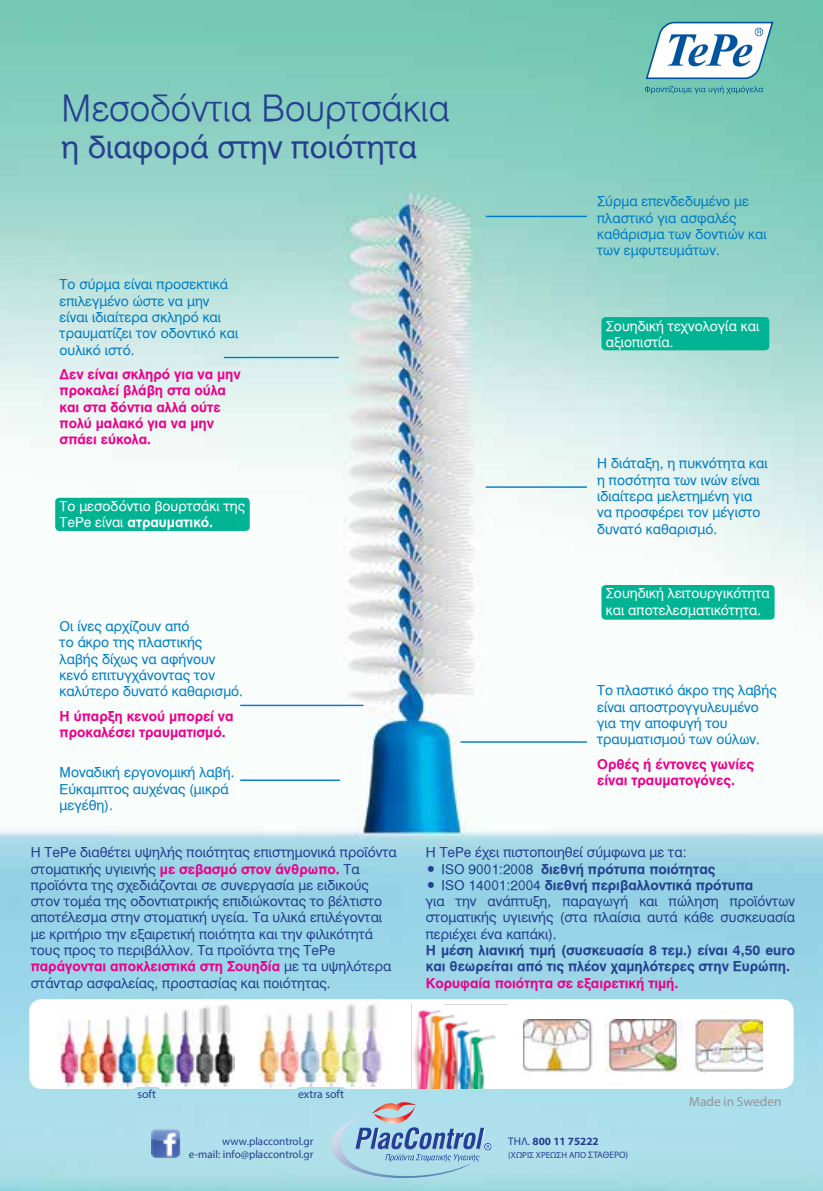
<style>
.page{position:relative;width:823px;height:1191px;background:#fff}
.page>*{position:absolute;margin:0;border:0;box-sizing:border-box;transform-origin:0 0}
.t1{font:300 36px "UB Helvetica";color:#25408f}
.t2{font:30.4px "UB Helvetica";color:#25408f}
.t3{font:13.6px/16.2px "UB Helvetica";color:#007dc5}
.t4{font:13.6px/16.2px "UB Helvetica";color:#25408f}
.t5{font:13.6px/16.2px "UB Helvetica Bold";color:#ec008c}
.t6{font:13.6px/16.2px "UB Helvetica Bold";color:#25408f}
.t7{font:13.6px/16.2px "UB Helvetica";color:#fff}
.t8{font:13.6px "UB Helvetica Bold";color:#fff}
.t9{font:13.4px "Myriad Pro";color:#939598}
.t10{font:11.8px "Myriad Pro";color:#25408f}
.t11{font:11.2px/12.8px "Myriad Pro";color:#25408f;text-align:right}
.t12{font:700 11.2px "Myriad Pro";color:#25408f}
.t13{font:8.8px "Myriad Pro";color:#25408f}
.s1{font-family:"UB Helvetica"}
.s2{font-family:"UB Helvetica";color:#25408f}
.s3{font-weight:400}
.s4{font-size:9.4px}
</style>
<div class="page">
<img style="left:0;top:0;width:822px;height:1191px">
<div style="left:29px;top:999px;width:764px;height:89px;background:#fff;border-radius:12px"></div>
<img style="left:58px;top:1004px;width:177px;height:84px">
<svg style="left:644px;top:86px;width:118px;height:8px"></svg>
<svg style="left:644px;top:21px;width:129px;height:59px"></svg>
<hr style="left:460px;top:741px;width:126px;height:1px;background:#007dc5">
<hr style="left:485px;top:486px;width:101px;height:2px;background:#007dc5">
<hr style="left:485px;top:216px;width:101px;height:1px;background:#007dc5">
<hr style="left:240px;top:704px;width:123px;height:2px;background:#007dc5">
<hr style="left:240px;top:779px;width:99px;height:2px;background:#007dc5">
<hr style="left:224px;top:357px;width:114px;height:1px;background:#007dc5">
<svg style="left:330px;top:1100px;width:161px;height:85px;background:#a1c9dd"></svg>
<img style="left:151px;top:1128px;width:29px;height:30px">
<img style="left:257px;top:999px;width:129px;height:89px">
<img style="left:407px;top:999px;width:100px;height:89px">
<div style="left:55px;top:498px;width:194px;height:33px;background:#00b493;border-radius:4px"></div>
<div style="left:601px;top:317px;width:167px;height:33px;background:#00b493;border-radius:4px"></div>
<div style="left:601px;top:585px;width:173px;height:34px;background:#00b493;border-radius:4px"></div>
<img style="left:604px;top:1019px;width:157px;height:54px">
<img style="left:523px;top:1019px;width:70px;height:54px">
<div style="left:132px;top:1087px;width:30px;height:16px;background:#acdfeb;border-radius:6px"></div>
<div style="left:295px;top:1087px;width:52px;height:16px;background:#acdfeb;border-radius:6px"></div>
<h1 class="t1" style="left:62px;top:88px;width:389px">Μεσοδόντια Βουρτσάκια</h1>
<h2 class="t2" style="left:62px;top:130px;width:357px">η διαφορά στην ποιότητα</h2>
<p class="t3" style="left:60px;top:276px;width:180px">Το σύρμα είναι προσεκτικά επιλεγμένο ώστε να μην είναι ιδιαίτερα σκληρό και τραυματίζει τον οδοντικό και ουλικό ιστό.</p>
<p class="t5" style="left:60px;top:366px;width:183px">Δεν είναι σκληρό για να μην προκαλεί βλάβη στα ούλα και στα δόντια αλλά ούτε πολύ μαλακό για να μην σπάει εύκολα.</p>
<p class="t7" style="left:60px;top:498px;width:187px">Το μεσοδόντιο βουρτσάκι της</p>
<p class="t8" style="left:60px;top:514px;width:155px"><span class="s1">TePe είναι</span> ατραυματικό.</p>
<p class="t3" style="left:60px;top:618px;width:185px">Οι ίνες αρχίζουν από<br>το άκρο της πλαστικής λαβής δίχως να αφήνουν κενό επιτυγχάνοντας τον καλύτερο δυνατό καθαρισμό.</p>
<p class="t5" style="left:60px;top:708px;width:175px">Η ύπαρξη κενού μπορεί να προκαλέσει τραυματισμό.</p>
<p class="t3" style="left:60px;top:764px;width:176px">Μοναδική εργονομική λαβή.<br>Εύκαμπτος αυχένας (μικρά μεγέθη).</p>
<p class="t3" style="left:596px;top:194px;width:171px">Σύρμα επενδεδυμένο με πλαστικό για ασφαλές καθάρισμα των δοντιών και των εμφυτευμάτων.</p>
<p class="t7" style="left:605px;top:318px;width:155px">Σουηδική τεχνολογία και αξιοπιστία.</p>
<p class="t3" style="left:596px;top:455px;width:172px">Η διάταξη, η πυκνότητα και η ποσότητα των ινών είναι ιδιαίτερα μελετημένη για να προσφέρει τον μέγιστο δυνατό καθαρισμό.</p>
<p class="t7" style="left:605px;top:585px;width:165px">Σουηδική λειτουργικότητα και αποτελεσματικότητα.</p>
<p class="t3" style="left:596px;top:682px;width:181px">Το πλαστικό άκρο της λαβής είναι αποστρογγυλευμένο για την αποφυγή του τραυματισμού των ούλων.</p>
<p class="t5" style="left:596px;top:755px;width:158px">Ορθές ή έντονες γωνίες είναι τραυματογόνες.</p>
<p class="t4" style="left:31px;top:844px;width:367px">Η TePe διαθέτει υψηλής ποιότητας επιστημονικά προϊόντα</p>
<p class="t5" style="left:31px;top:860px;width:330px"><span class="s2">στοματικής υγιεινής</span> με σεβασμό στον άνθρωπο. <span class="s2">Τα</span></p>
<p class="t4" style="left:31px;top:877px;width:353px">προϊόντα της σχεδιάζονται σε συνεργασία με ειδικούς στον τομέα της οδοντιατρικής επιδιώκοντας το βέλτιστο αποτέλεσμα στην στοματική υγεία. Τα υλικά επιλέγονται με κριτήριο την εξαιρετική ποιότητα και την φιλικότητά τους προς το περιβάλλον. Τα προϊόντα της TePe</p>
<p class="t5" style="left:31px;top:958px;width:362px">παράγονται αποκλειστικά στη Σουηδία <span class="s2">με τα υψηλότερα</span></p>
<p class="t4" style="left:31px;top:975px;width:301px">στάνταρ ασφαλείας, προστασίας και ποιότητας.</p>
<p class="t4" style="left:425px;top:844px;width:262px">Η TePe έχει πιστοποιηθεί σύμφωνα με τα:</p>
<p class="t6" style="left:425px;top:860px;width:291px"><span class="s1">• ISO 9001:2008</span> διεθνή πρότυπα ποιότητας</p>
<p class="t6" style="left:425px;top:877px;width:329px"><span class="s1">• ISO 14001:2004</span> διεθνή περιβαλλοντικά πρότυπα</p>
<p class="t4" style="left:425px;top:893px;width:370px;text-align:justify">για την ανάπτυξη, παραγωγή και πώληση προϊόντων στοματικής υγιεινής (στα πλαίσια αυτά κάθε συσκευασία περιέχει ένα καπάκι).</p>
<p class="t6" style="left:425px;top:942px;width:370px">Η μέση λιανική τιμή (συσκευασία 8 τεμ.) είναι 4,50 euro και θεωρείται από τις πλέον χαμηλότερες στην Ευρώπη.</p>
<p class="t5" style="left:425px;top:974px;width:254px">Κορυφαία ποιότητα σε εξαιρετική τιμή.</p>
<p class="t10" style="left:137px;top:1086px;width:20px">soft</p>
<p class="t10" style="left:298px;top:1086px;width:48px">extra soft</p>
<p class="t11" style="left:189px;top:1134px;width:126px">www.placcontrol.gr e-mail: info@placcontrol.gr</p>
<p class="t12" style="left:508px;top:1133px;width:92px"><span class="s3">ΤΗΛ.</span> 800 11 75222</p>
<p class="t13" style="left:508px;top:1149px;width:121px">(ΧΩΡΙΣ ΧΡΕΩΣΗ ΑΠΟ <span class="s4">ΣΤΑΘΕΡΟ)</span></p>
<p class="t9" style="left:688px;top:1093px;width:94px">Made in Sweden</p>
</div>
